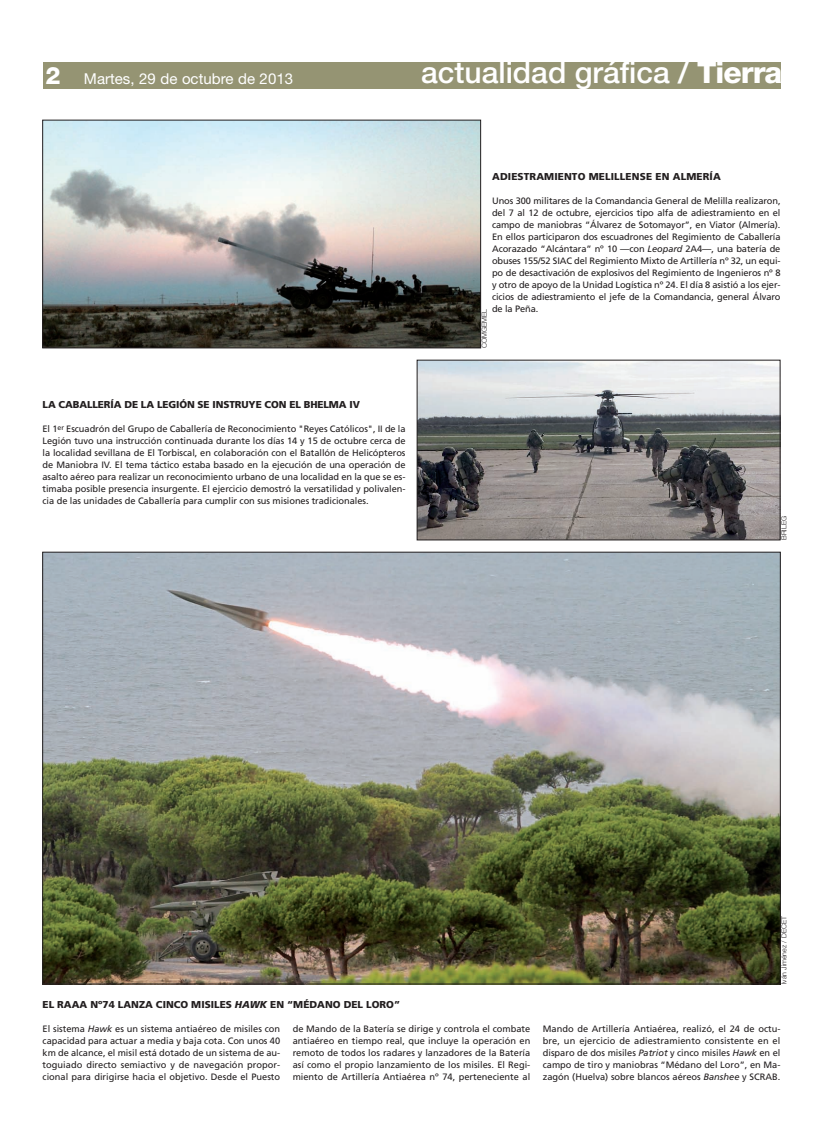
<style>
.page{position:relative;width:823px;height:1134px;background:#fff}
.page>*{position:absolute;margin:0;border:0;box-sizing:border-box;transform-origin:0 0}
.t1{font:500 30px "Helvetica Neue";color:#fff}
.t2{font:15px "Helvetica Neue";color:#fff}
.t3{font:900 10px "Frutiger";color:#231f20}
.t4{font:9.2px/12px "Frutiger";color:#231f20;text-align:justify}
.t5{font:300 7px "Helvetica Neue";color:#231f20}
.s1{font-weight:800;font-size:24px}
.s2{font-weight:800}
.s3{font-style:italic}
</style>
<div class="page">
<img style="left:45px;top:554px;width:733px;height:428px">
<img style="left:45px;top:122px;width:433px;height:224px">
<div style="left:43px;top:120px;width:437px;height:228px;border:1px solid #231f20"></div>
<img style="left:419px;top:362px;width:358px;height:176px">
<div style="left:417px;top:360px;width:362px;height:180px;border:1px solid #231f20"></div>
<div style="left:43px;top:62px;width:737px;height:27px;background:#959473"></div>
<h2 class="t2" style="left:45px;top:73px;width:249px"><span class="s1">2</span> Martes, 29 de octubre de 2013</h2>
<h1 class="t1" style="left:421px;top:62px;width:362px">actualidad gráfica / <span class="s2">Tierra</span></h1>
<p class="t3" style="left:43px;top:401px;width:318px">LA CABALLERÍA DE LA LEGIÓN SE INSTRUYE CON EL BHELMA IV</p>
<p class="t4" style="left:43px;top:424px;width:364px">El 1<sup>er</sup> Escuadrón del Grupo de Caballería de Reconocimiento "Reyes Católicos", II de la Legión tuvo una instrucción continuada durante los días 14 y 15 de octubre cerca de la localidad sevillana de El Torbiscal, en colaboración con el Batallón de Helicópteros de Maniobra IV. El tema táctico estaba basado en la ejecución de una operación de asalto aéreo para realizar un reconocimiento urbano de una localidad en la que se es&shy;timaba posible presencia insurgente. El ejercicio demostró la versatilidad y polivalen&shy;cia de las unidades de Caballería para cumplir con sus misiones tradicionales.</p>
<p class="t3" style="left:492px;top:173px;width:230px">ADIESTRAMIENTO MELILLENSE EN ALMERÍA</p>
<p class="t4" style="left:492px;top:196px;width:290px">Unos 300 militares de la Comandancia General de Melilla realizaron, del 7 al 12 de octubre, ejercicios tipo alfa de adiestramiento en el campo de maniobras “Álvarez de Sotomayor”, en Viator (Almería).<br>En ellos participaron dos escuadrones del Regimiento de Caballería Acorazado “Alcántara” nº 10 —con <span class="s3">Leopard</span> 2A4—, una batería de obuses 155/52 SIAC del Regimiento Mixto de Artillería nº 32, un equi&shy;po de desactivación de explosivos del Regimiento de Ingenieros nº 8 y otro de apoyo de la Unidad Logística nº 24. El día 8 asistió a los ejer&shy;cicios de adiestramiento el jefe de la Comandancia, general Álvaro de la Peña.</p>
<p class="t5" style="left:479px;top:348px;width:41px;rotate:-90deg">COMGEMEL</p>
<p class="t5" style="left:779px;top:540px;width:25px;rotate:-90deg">BRILEG</p>
<p class="t3" style="left:43px;top:1001px;width:359px">EL RAAA Nº74 LANZA CINCO MISILES <span class="s3">HAWK</span> EN “MÉDANO DEL LORO”</p>
<p class="t5" style="left:779px;top:984px;width:69px;rotate:-90deg">Iván Jiménez / DECET</p>
<p class="t4" style="left:43px;top:1024px;width:239px">El sistema <span class="s3">Hawk</span> es un sistema antiaéreo de misiles con capacidad para actuar a media y baja cota. Con unos 40 km de alcance, el misil está dotado de un sistema de au&shy;toguiado directo semiactivo y de navegación propor&shy;cional para dirigirse hacia el objetivo. Desde el Puesto</p>
<p class="t4" style="left:292px;top:1024px;width:239px">de Mando de la Batería se dirige y controla el combate antiaéreo en tiempo real, que incluye la operación en remoto de todos los radares y lanzadores de la Batería así como el propio lanzamiento de los misiles. El Regi&shy;miento de Artillería Antiaérea nº 74, perteneciente al</p>
<p class="t4" style="left:542px;top:1023px;width:239px">Mando de Artillería Antiaérea, realizó, el 24 de octu&shy;bre, un ejercicio de adiestramiento consistente en el disparo de dos misiles <span class="s3">Patriot</span> y cinco misiles <span class="s3">Hawk</span> en el campo de tiro y maniobras “Médano del Loro”, en Ma&shy;zagón (Huelva) sobre blancos aéreos <span class="s3">Banshee</span> y SCRAB.</p>
</div>
